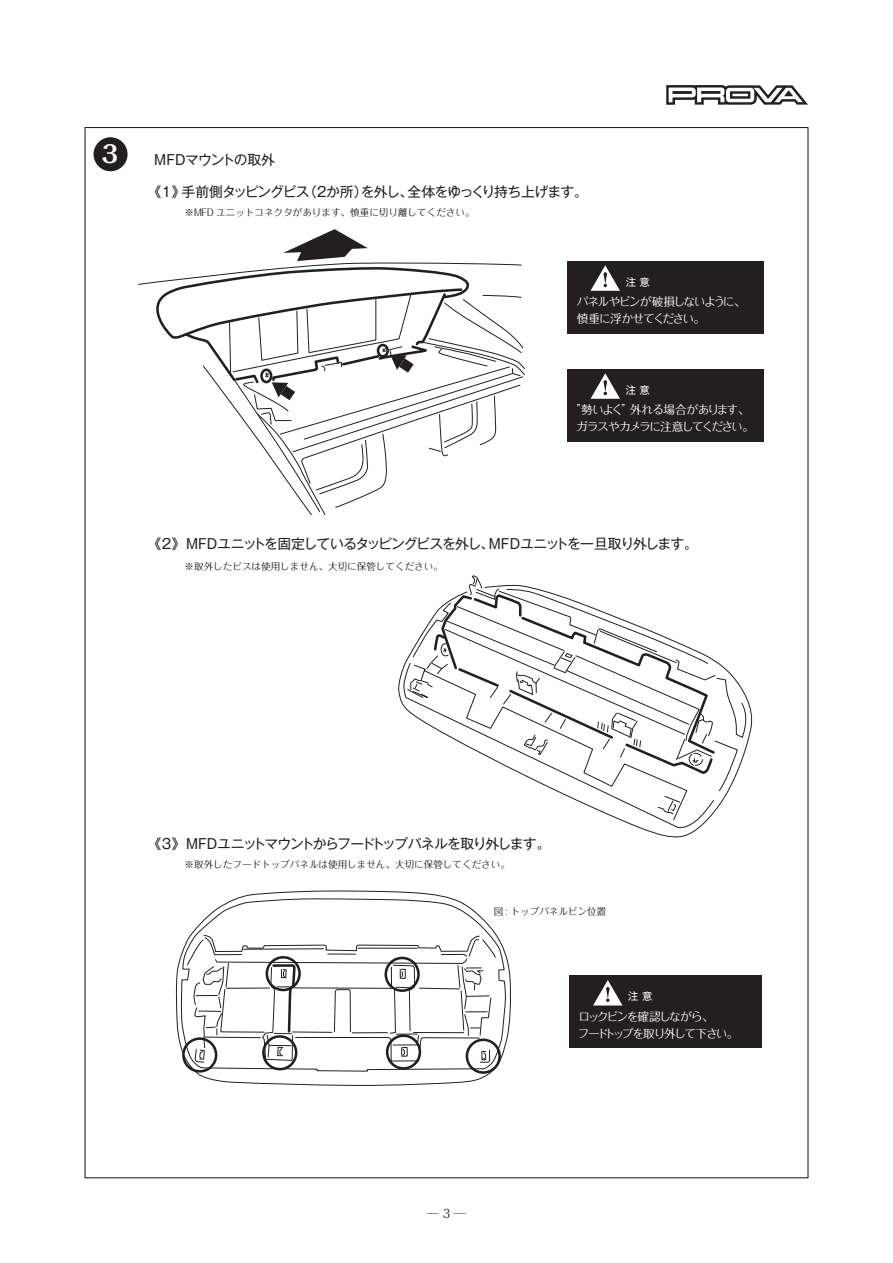
<style>
.page{position:relative;width:893px;height:1263px;background:#fff}
.page>*{position:absolute;margin:0;border:0;box-sizing:border-box;transform-origin:0 0}
.t1{font:700 23.4px "Folk Pro";color:#fff}
.t2{font:13.8px "Gothic MB101 Pr 5";letter-spacing:-.07em;color:#231f20}
.t3{font:13.8px "Gothic MB101 Pr 5";letter-spacing:-.09em;color:#231f20}
.t4{font:13.8px "Gothic MB101 Pr 5";letter-spacing:-.025em;color:#231f20}
.t5{font:11.7px/17px "Folk Pro";letter-spacing:-.12em;color:#fff}
.t6{font:11.7px "Folk Pro";color:#231f20}
.t7{font:10.35px "Gothic MB101 Pr 5";color:#fff}
.t8{font:9.6px "Folk Pro";color:#231f20}
</style>
<div class="page">
<svg style="left:666px;top:85px;width:142px;height:20px"></svg>
<hr style="left:672px;top:91px;width:20px;height:3px;background:#231f20">
<div style="left:94px;top:137px;width:34px;height:34px;background:#231f20;border-radius:50%"></div>
<div style="left:567px;top:261px;width:197px;height:72px;background:#231f20"></div>
<svg style="left:590px;top:265px;width:30px;height:26px"></svg>
<div style="left:570px;top:976px;width:192px;height:72px;background:#231f20"></div>
<svg style="left:593px;top:980px;width:29px;height:26px"></svg>
<svg style="left:138px;top:229px;width:387px;height:286px"></svg>
<div style="left:567px;top:369px;width:197px;height:72px;background:#231f20"></div>
<svg style="left:590px;top:373px;width:30px;height:26px"></svg>
<svg style="left:398px;top:659px;width:355px;height:179px"></svg>
<svg style="left:407px;top:575px;width:340px;height:245px"></svg>
<svg style="left:176px;top:890px;width:335px;height:196px"></svg>
<div style="left:466px;top:1038px;width:35px;height:36px;border:3px solid #231f20;border-radius:50%"></div>
<div style="left:386px;top:1034px;width:35px;height:36px;border:3px solid #231f20;border-radius:50%"></div>
<div style="left:384px;top:957px;width:36px;height:35px;border:3px solid #231f20;border-radius:50%"></div>
<div style="left:265px;top:956px;width:36px;height:35px;border:3px solid #231f20;border-radius:50%"></div>
<div style="left:262px;top:1035px;width:35px;height:35px;border:3px solid #231f20;border-radius:50%"></div>
<div style="left:182px;top:1037px;width:35px;height:36px;border:3px solid #231f20;border-radius:50%"></div>
<h1 class="t1" style="left:102px;top:134px;width:18px">3</h1>
<h2 class="t4" style="left:154px;top:148px;width:122px">MFDマウントの取外</h2>
<h2 class="t2" style="left:148px;top:180px;width:442px">《1》手前側タッピングビス（２か所）を外し、全体をゆっくり持ち上げます。</h2>
<p class="t8" style="left:185px;top:204px;width:291px">※MFD ユニットコネクタがあります、慎重に切り離してください。</p>
<p class="t7" style="left:626px;top:273px;width:26px">注 意</p>
<p class="t5" style="left:577px;top:291px;width:170px">パネルやピンが破損しないように、慎重に浮かせてください。</p>
<p class="t7" style="left:626px;top:381px;width:26px">注 意</p>
<p class="t5" style="left:576px;top:399px;width:179px">”勢いよく”外れる場合があります、ガラスやカメラに注意してください。</p>
<h2 class="t2" style="left:148px;top:532px;width:552px">《2》 MFDユニットを固定しているタッピングビスを外し、MFDユニットを一旦取り外します。</h2>
<p class="t8" style="left:185px;top:558px;width:260px">※取外したビスは使用しません、大切に保管してください。</p>
<h2 class="t3" style="left:148px;top:832px;width:404px">《3》 MFDユニットマウントからフードトップパネルを取り外します。</h2>
<p class="t8" style="left:185px;top:857px;width:327px">※取外したフードトップパネルは使用しません、大切に保管してください。</p>
<p class="t8" style="left:494px;top:903px;width:114px">図 : トップパネルピン位置</p>
<p class="t7" style="left:628px;top:988px;width:26px">注 意</p>
<p class="t6" style="left:427px;top:1204px;width:40px">─ 3 ─</p>
<p class="t5" style="left:578px;top:1006px;width:162px">ロックピンを確認しながら、<br>フードトップを取り外して下さい。</p>
</div>
